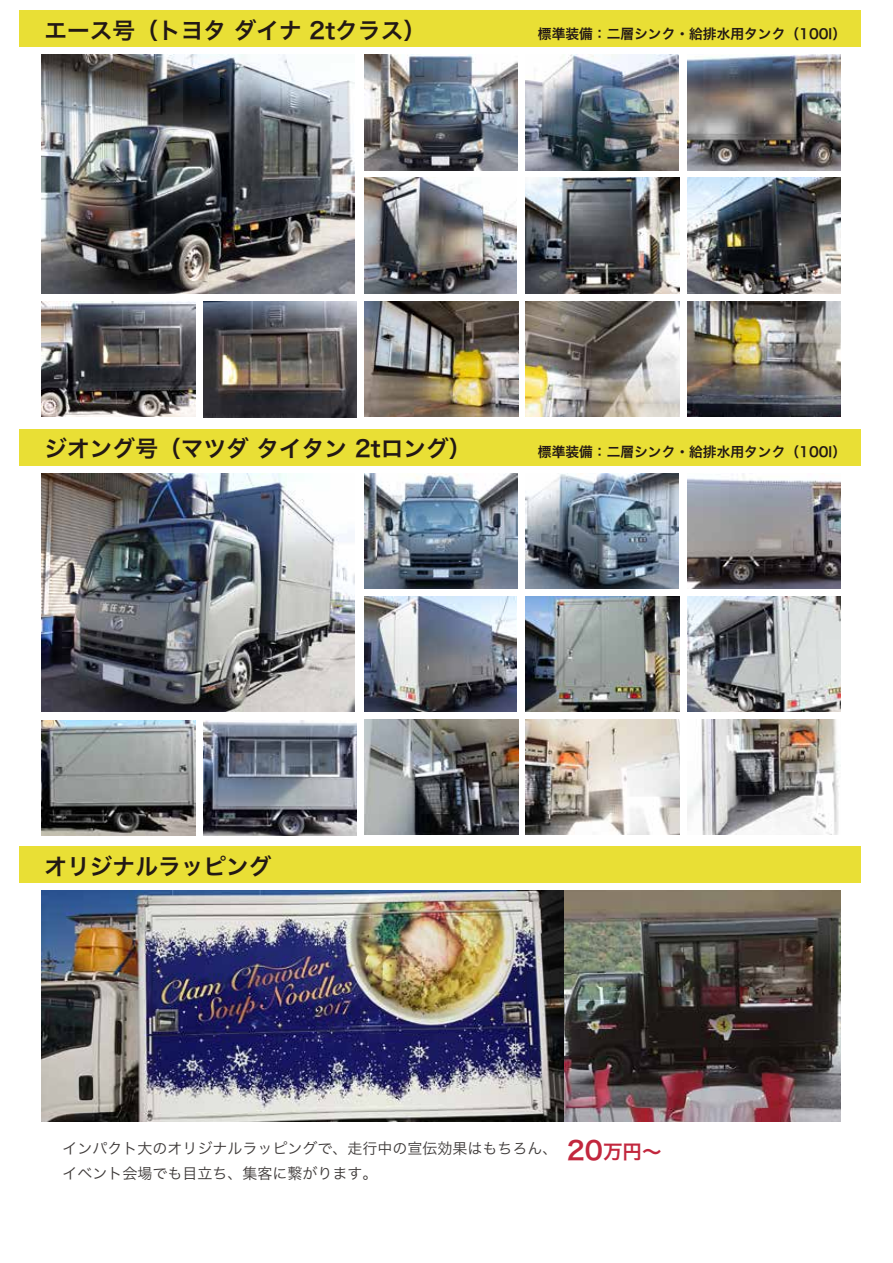
<style>
.page{position:relative;width:893px;height:1263px;background:#fff}
.page>*{position:absolute;margin:0;border:0;box-sizing:border-box;transform-origin:0 0}
.t1{font:22.65px "Hira Kaku Pro W6";color:#221815}
.t2{font:19.5px "Hira Kaku Pro W6";color:#c2273e}
.t3{font:15px/25.5px "Hira Kaku Pro W3";color:#3e3a39}
.t4{font:13.8px "Hira Kaku Pro W6";color:#221815}
.s1{font-size:25.5px}
</style>
<div class="page">
<div style="left:19px;top:10px;width:842px;height:37px;background:#e9df35"></div>
<img style="left:364px;top:55px;width:154px;height:115px">
<img style="left:42px;top:55px;width:313px;height:238px">
<img style="left:526px;top:55px;width:153px;height:115px">
<img style="left:687px;top:55px;width:154px;height:115px">
<img style="left:364px;top:178px;width:152px;height:115px">
<img style="left:526px;top:178px;width:153px;height:115px">
<img style="left:687px;top:178px;width:154px;height:115px">
<img style="left:42px;top:302px;width:153px;height:115px">
<img style="left:526px;top:301px;width:153px;height:115px">
<img style="left:364px;top:301px;width:154px;height:115px">
<img style="left:203px;top:302px;width:154px;height:115px">
<img style="left:687px;top:301px;width:154px;height:115px">
<div style="left:19px;top:429px;width:842px;height:36px;background:#e9df35"></div>
<img style="left:364px;top:473px;width:154px;height:116px">
<img style="left:42px;top:473px;width:313px;height:239px">
<img style="left:526px;top:473px;width:153px;height:116px">
<img style="left:687px;top:473px;width:154px;height:116px">
<img style="left:364px;top:596px;width:152px;height:116px">
<img style="left:526px;top:596px;width:153px;height:116px">
<img style="left:687px;top:596px;width:154px;height:116px">
<img style="left:42px;top:720px;width:153px;height:115px">
<img style="left:526px;top:720px;width:153px;height:115px">
<img style="left:364px;top:720px;width:154px;height:115px">
<img style="left:203px;top:720px;width:154px;height:116px">
<img style="left:687px;top:720px;width:154px;height:115px">
<div style="left:19px;top:847px;width:842px;height:36px;background:#e9df35"></div>
<img style="left:42px;top:891px;width:799px;height:231px">
<h1 class="t1" style="left:45px;top:10px;width:383px">エース号（トヨタ ダイナ 2tクラス）</h1>
<p class="t4" style="left:538px;top:21px;width:310px">標準装備：二層シンク・給排水用タンク（100l）</p>
<h1 class="t1" style="left:45px;top:428px;width:428px">ジオング号（マツダ タイタン 2tロング）</h1>
<p class="t4" style="left:538px;top:439px;width:310px">標準装備：二層シンク・給排水用タンク（100l）</p>
<h1 class="t1" style="left:45px;top:846px;width:228px">オリジナルラッピング</h1>
<p class="t3" style="left:62px;top:1134px;width:496px">インパクト大のオリジナルラッピングで、走行中の宣伝効果はもちろん、イベント会場でも目立ち、集客に繋がります。</p>
<h2 class="t2" style="left:567px;top:1134px;width:96px"><span class="s1">20</span>万円～</h2>
</div>
